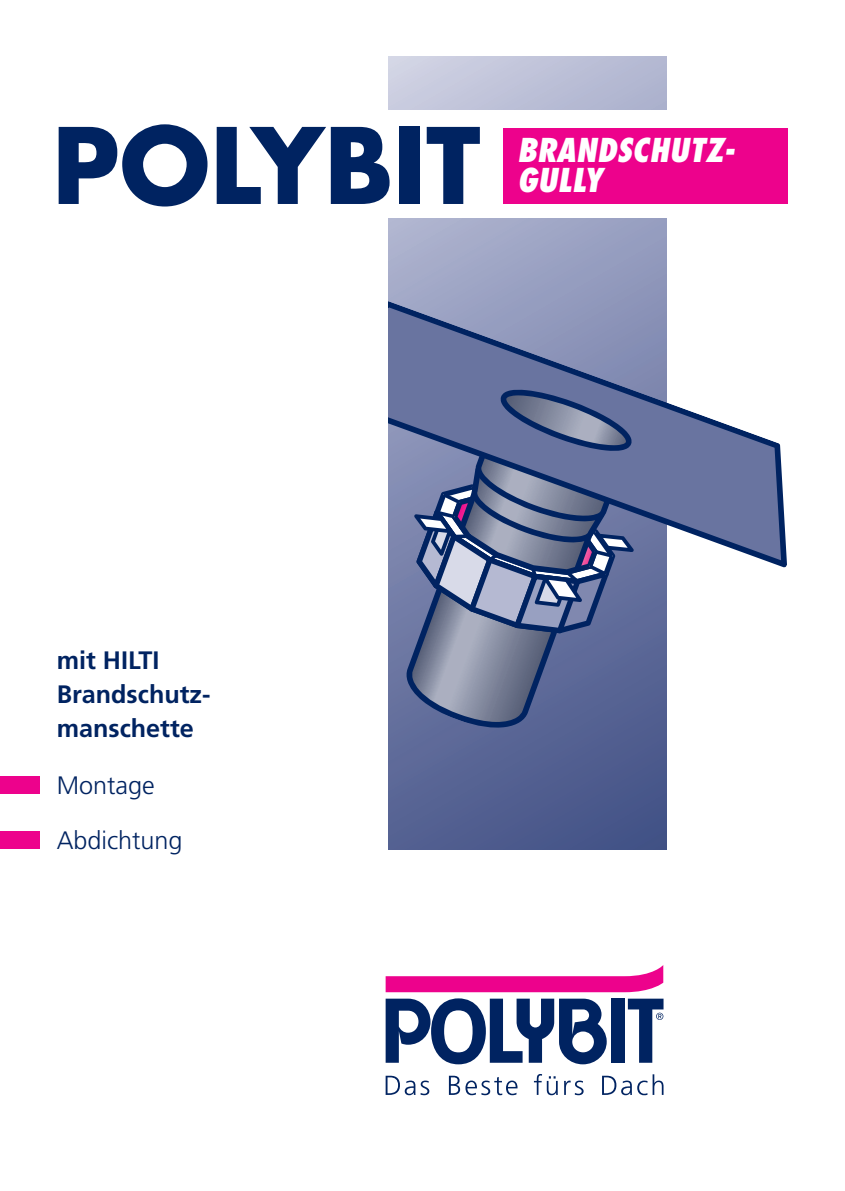
<style>
.page{position:relative;width:845px;height:1191px;background:#fff}
.page>*{position:absolute;margin:0;border:0;box-sizing:border-box;transform-origin:0 0}
.t1{font:700 102.2px "Futura";color:#002361}
.t2{font:italic 800 condensed 32px/30px "Futura";letter-spacing:.005em;color:#fff}
.t3{font:700 25.2px/34px "Frutiger";color:#002361}
.t4{font:300 25.2px/55px "Frutiger";color:#002361}
</style>
<div class="page">
<svg style="left:388px;top:57px;width:278px;height:792px;background:#7c85ac"></svg>
<svg style="left:406px;top:567px;width:186px;height:161px;background:#6a7597"></svg>
<svg style="left:388px;top:301px;width:399px;height:266px"></svg>
<svg style="left:414px;top:370px;width:226px;height:263px;background:#68759c"></svg>
<div style="left:611px;top:998px;width:13px;height:64px;background:#002361"></div>
<svg style="left:386px;top:998px;width:221px;height:66px"></svg>
<svg style="left:386px;top:965px;width:277px;height:27px"></svg>
<svg style="left:628px;top:998px;width:35px;height:64px"></svg>
<svg style="left:386px;top:1075px;width:43px;height:20px"></svg>
<svg style="left:449px;top:1075px;width:68px;height:20px"></svg>
<svg style="left:534px;top:1074px;width:24px;height:21px"></svg>
<svg style="left:564px;top:1080px;width:19px;height:15px"></svg>
<svg style="left:602px;top:1074px;width:61px;height:21px"></svg>
<div style="left:299px;top:110px;width:403px;height:107px;background:#fff"></div>
<div style="left:503px;top:128px;width:285px;height:75px;background:#ed028c"></div>
<div style="left:0;top:776px;width:40px;height:18px;background:#ed028c"></div>
<div style="left:0;top:831px;width:40px;height:18px;background:#ed028c"></div>
<h1 class="t1" style="left:52px;top:119px;width:430px">POLYBIT</h1>
<p class="t2" style="left:517px;top:138px;width:218px">BRANDSCHUTZ-<br>GULLY</p>
<p class="t3" style="left:57px;top:645px;width:155px">mit HILTI<br>Brandschutz&shy;manschette</p>
<p class="t4" style="left:57px;top:759px;width:127px">Montage<br>Abdichtung</p>
</div>
